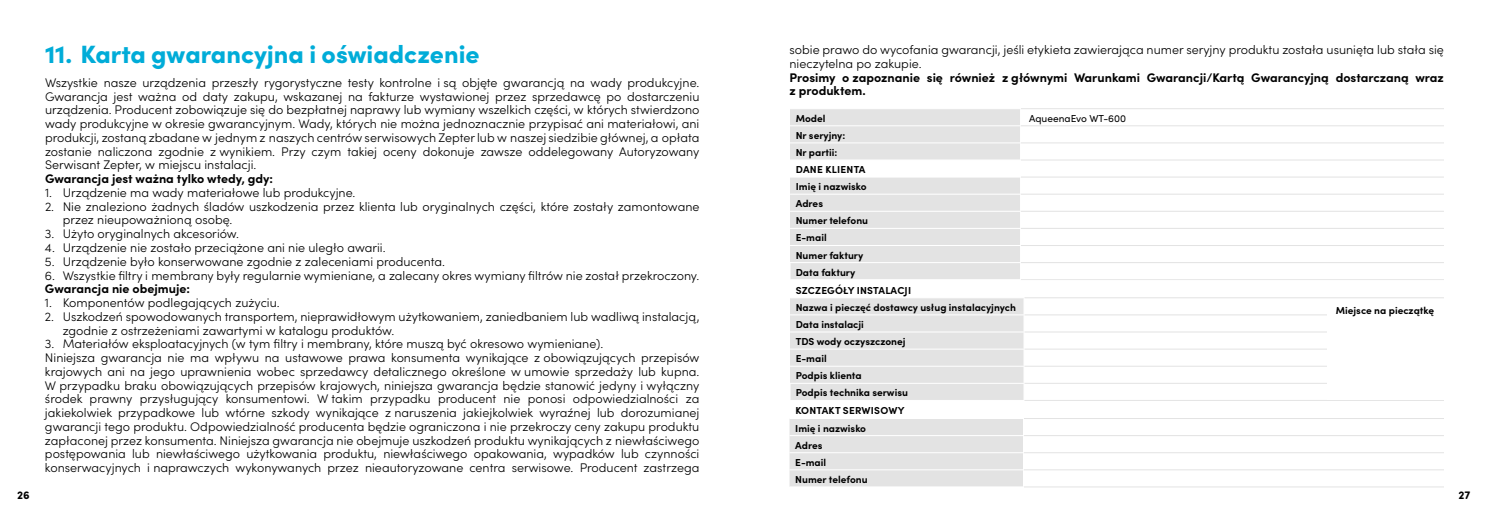
<style>
.page{position:relative;width:1489px;height:525px;background:#fff}
.page>*{position:absolute;margin:0;border:0;box-sizing:border-box;transform-origin:0 0}
.t1{font:900 25px "Sofia Pro";color:#00acd8}
.t2{font:300 12.5px/13.8px "Sofia Pro";color:#000}
.t3{font:700 12.5px/13.8px "Sofia Pro";color:#000}
.t4{font:700 11.25px "Sofia Pro Soft";color:#000}
.t5{font:700 10.12px/17.1px "Sofia Pro";color:#000}
.t6{font:10.12px "Sofia Pro";color:#000}
</style>
<div class="page">
<svg style="left:790px;top:109px;width:229px;height:170px;background:#e6e6e6"></svg>
<hr style="left:790px;top:125px;width:230px;height:1px;background:#fff">
<hr style="left:790px;top:142px;width:230px;height:1px;background:#fff">
<svg style="left:1019px;top:109px;width:1px;height:50px"></svg>
<hr style="left:790px;top:159px;width:230px;height:1px;background:#fff">
<hr style="left:790px;top:176px;width:230px;height:1px;background:#fff">
<hr style="left:790px;top:193px;width:230px;height:1px;background:#fff">
<hr style="left:790px;top:211px;width:230px;height:1px;background:#fff">
<hr style="left:790px;top:228px;width:230px;height:1px;background:#fff">
<hr style="left:790px;top:245px;width:230px;height:1px;background:#fff">
<svg style="left:1019px;top:177px;width:1px;height:102px"></svg>
<hr style="left:789px;top:262px;width:231px;height:1px;background:#fff">
<hr style="left:1020px;top:108px;width:423px;height:1px;background:#e3e3e3">
<hr style="left:1020px;top:125px;width:423px;height:1px;background:#e3e3e3">
<hr style="left:1020px;top:142px;width:423px;height:1px;background:#e3e3e3">
<hr style="left:1020px;top:159px;width:423px;height:1px;background:#e3e3e3">
<hr style="left:1020px;top:176px;width:423px;height:1px;background:#e3e3e3">
<hr style="left:1020px;top:193px;width:423px;height:1px;background:#e3e3e3">
<hr style="left:1020px;top:211px;width:423px;height:1px;background:#e3e3e3">
<hr style="left:1020px;top:228px;width:423px;height:1px;background:#e3e3e3">
<hr style="left:1020px;top:245px;width:423px;height:1px;background:#e3e3e3">
<hr style="left:1020px;top:262px;width:423px;height:1px;background:#e3e3e3">
<hr style="left:1020px;top:279px;width:423px;height:1px;background:#e3e3e3">
<svg style="left:790px;top:298px;width:234px;height:101px;background:#e4e4e4"></svg>
<hr style="left:1024px;top:297px;width:419px;height:1px;background:#e3e3e3">
<hr style="left:1024px;top:314px;width:419px;height:1px;background:#e3e3e3">
<hr style="left:1024px;top:331px;width:419px;height:1px;background:#e3e3e3">
<hr style="left:1024px;top:348px;width:419px;height:1px;background:#e3e3e3">
<hr style="left:1024px;top:365px;width:419px;height:1px;background:#e3e3e3">
<hr style="left:1024px;top:382px;width:419px;height:1px;background:#e3e3e3">
<hr style="left:1024px;top:399px;width:419px;height:2px;background:#e3e3e3">
<svg style="left:789px;top:419px;width:234px;height:67px;background:#e4e4e4"></svg>
<hr style="left:1023px;top:418px;width:420px;height:1px;background:#e3e3e3">
<hr style="left:1023px;top:435px;width:420px;height:1px;background:#e3e3e3">
<hr style="left:1023px;top:452px;width:420px;height:1px;background:#e3e3e3">
<hr style="left:1023px;top:469px;width:420px;height:1px;background:#e3e3e3">
<hr style="left:1023px;top:486px;width:420px;height:1px;background:#e3e3e3">
<div style="left:1327px;top:299px;width:116px;height:101px;background:#fff"></div>
<h1 class="t1" style="left:45px;top:35px;width:436px">11. Karta gwarancyjna i oświadczenie</h1>
<p class="t2" style="left:45px;top:75px;width:656px;text-align:justify">Wszystkie nasze urządzenia przeszły rygorystyczne testy kontrolne i są objęte gwarancją na wady produkcyjne.<br>Gwarancja jest ważna od daty zakupu, wskazanej na fakturze wystawionej przez sprzedawcę po dostarczeniu urządzenia. Producent zobowiązuje się do bezpłatnej naprawy lub wymiany wszelkich części, w których stwierdzono wady produkcyjne w okresie gwarancyjnym. Wady, których nie można jednoznacznie przypisać ani materiałowi, ani produkcji, zostaną zbadane w jednym z naszych centrów serwisowych Zepter lub w naszej siedzibie głównej, a opłata zostanie naliczona zgodnie z wynikiem. Przy czym takiej oceny dokonuje zawsze oddelegowany Autoryzowany Serwisant Zepter, w miejscu instalacji.</p>
<p class="t3" style="left:45px;top:171px;width:230px">Gwarancja jest ważna tylko wtedy, gdy:</p>
<p class="t2" style="left:45px;top:185px;width:312px">1. Urządzenie ma wady materiałowe lub produkcyjne.</p>
<p class="t2" style="left:63px;top:199px;width:638px;text-indent:-18px">2. Nie znaleziono żadnych śladów uszkodzenia przez klienta lub oryginalnych części, które zostały zamontowane przez nieupoważnioną osobę.</p>
<p class="t2" style="left:45px;top:226px;width:196px">3. Użyto oryginalnych akcesoriów.</p>
<p class="t2" style="left:45px;top:240px;width:342px">4. Urządzenie nie zostało przeciążone ani nie uległo awarii.</p>
<p class="t2" style="left:45px;top:254px;width:401px">5. Urządzenie było konserwowane zgodnie z zaleceniami producenta.</p>
<p class="t2" style="left:45px;top:267px;width:656px">6. Wszystkie filtry i membrany były regularnie wymieniane, a zalecany okres wymiany filtrów nie został przekroczony.</p>
<p class="t3" style="left:45px;top:281px;width:146px">Gwarancja nie obejmuje:</p>
<p class="t2" style="left:45px;top:295px;width:236px">1. Komponentów podlegających zużyciu.</p>
<p class="t2" style="left:63px;top:309px;width:638px;text-indent:-18px">2. Uszkodzeń spowodowanych transportem, nieprawidłowym użytkowaniem, zaniedbaniem lub wadliwą instalacją, zgodnie z ostrzeżeniami zawartymi w katalogu produktów.</p>
<p class="t2" style="left:45px;top:336px;width:656px">3. Materiałów eksploatacyjnych (w tym filtry i membrany, które muszą być okresowo wymieniane).<br>Niniejsza gwarancja nie ma wpływu na ustawowe prawa konsumenta wynikające z obowiązujących przepisów krajowych ani na jego uprawnienia wobec sprzedawcy detalicznego określone w umowie sprzedaży lub kupna.<br>W przypadku braku obowiązujących przepisów krajowych, niniejsza gwarancja będzie stanowić jedyny i wyłączny środek prawny przysługujący konsumentowi. W takim przypadku producent nie ponosi odpowiedzialności za jakiekolwiek przypadkowe lub wtórne szkody wynikające z naruszenia jakiejkolwiek wyraźnej lub dorozumianej gwarancji tego produktu. Odpowiedzialność producenta będzie ograniczona i nie przekroczy ceny zakupu produktu zapłaconej przez konsumenta. Niniejsza gwarancja nie obejmuje uszkodzeń produktu wynikających z niewłaściwego postępowania lub niewłaściwego użytkowania produktu, niewłaściwego opakowania, wypadków lub czynności konserwacyjnych i naprawczych wykonywanych przez nieautoryzowane centra serwisowe. Producent zastrzega</p>
<p class="t2" style="left:789px;top:42px;width:656px">sobie prawo do wycofania gwarancji, jeśli etykieta zawierająca numer seryjny produktu została usunięta lub stała się nieczytelna po zakupie.</p>
<p class="t3" style="left:789px;top:69px;width:656px">Prosimy o zapoznanie się również z głównymi Warunkami Gwarancji/Kartą Gwarancyjną dostarczaną wraz z produktem.</p>
<p class="t5" style="left:795px;top:109px;width:31px">Model</p>
<p class="t6" style="left:1029px;top:111px;width:99px">AqueenaEvo WT-600</p>
<p class="t5" style="left:795px;top:126px;width:74px">Nr seryjny:<br>Nr partii:<br>DANE KLIENTA<br>Imię i nazwisko<br>Adres<br>Numer telefonu<br>E-mail<br>Numer faktury<br>Data faktury</p>
<p class="t5" style="left:795px;top:280px;width:222px">SZCZEGÓŁY INSTALACJI<br>Nazwa i pieczęć dostawcy usług instalacyjnych<br>Data instalacji<br>TDS wody oczyszczonej<br>E-mail<br>Podpis klienta<br>Podpis technika serwisu</p>
<p class="t5" style="left:795px;top:401px;width:111px">KONTAKT SERWISOWY<br>Imię i nazwisko<br>Adres<br>E-mail<br>Numer telefonu</p>
<p class="t5" style="left:1335px;top:301px;width:100px">Miejsce na pieczątkę</p>
<p class="t4" style="left:17px;top:486px;width:14px">26</p>
<p class="t4" style="left:1458px;top:486px;width:13px">27</p>
</div>
